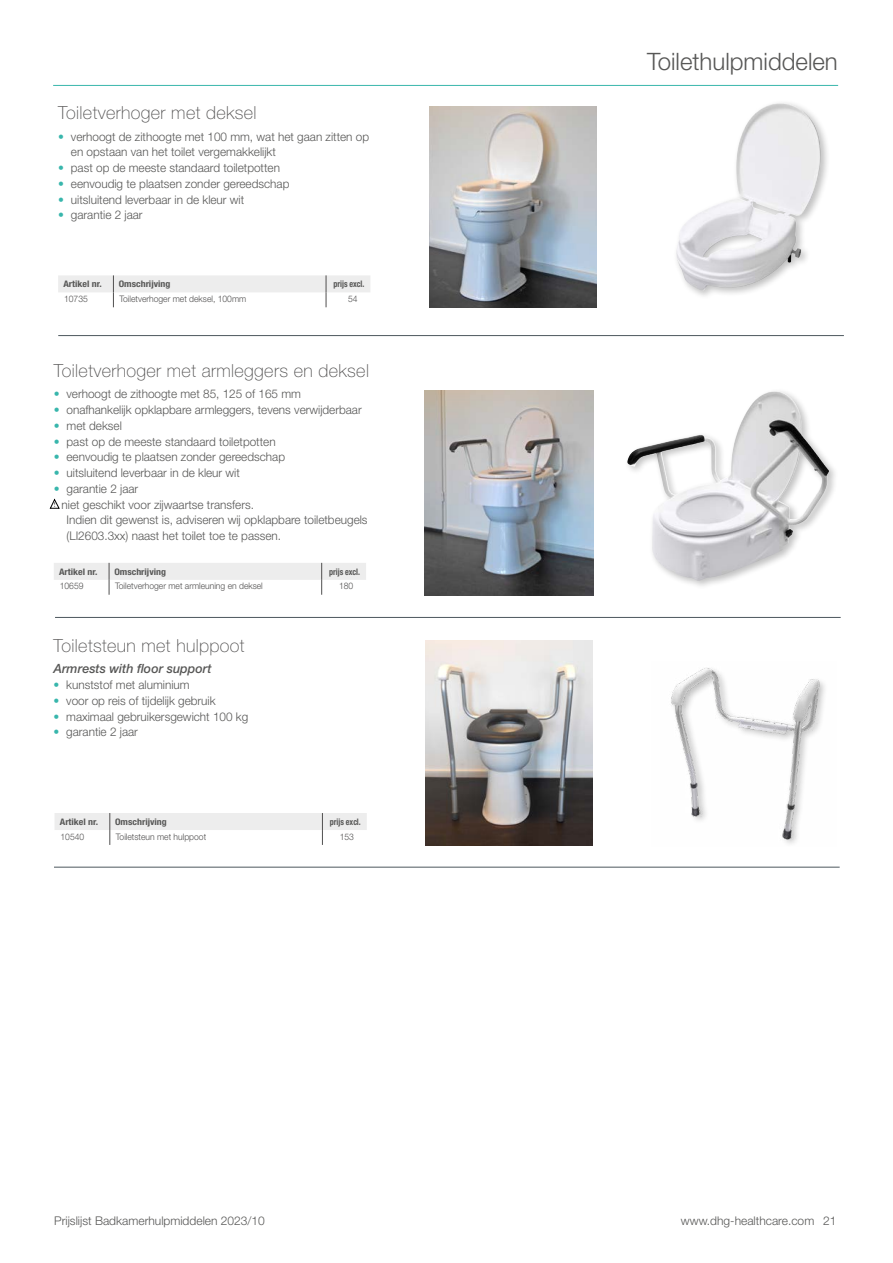
<style>
.page{position:relative;width:893px;height:1263px;background:#fff}
.page>*{position:absolute;margin:0;border:0;box-sizing:border-box;transform-origin:0 0}
.t1{font:300 24px "Helvetica Neue LT Std";color:#575756}
.t2{font:100 18px "Helvetica Neue LT Std";letter-spacing:.02em;color:#504f4f}
.t3{font:italic 500 12.75px "Helvetica Neue LT Std";color:#575756}
.t4{font:300 12px/15.8px "Helvetica Neue LT Std";color:#575756}
.t5{font:300 9px "Helvetica Neue LT Std";color:#504f4f;scale:.95 1}
.t6{font:700 condensed 9px "Helvetica Neue LT Std";color:#575756;scale:1.1 1}
.t7{font:700 condensed 9px "Helvetica Neue LT Std";color:#575756;scale:.9 1}
.s1{color:#38b6ac}
.s2{font-family:"Times";font-weight:400;font-size:6.9px;color:#000}
</style>
<div class="page">
<hr style="left:53px;top:85px;width:785px;height:1px;background:#38b6ac">
<hr style="left:58px;top:335px;width:786px;height:1px;background:#4c575d">
<div style="left:673px;top:101px;width:158px;height:200px;background:#000;opacity:.25"></div>
<img style="left:676px;top:103px;width:146px;height:188px">
<img style="left:429px;top:106px;width:168px;height:202px">
<svg style="left:58px;top:275px;width:312px;height:32px"></svg>
<hr style="left:55px;top:617px;width:786px;height:1px;background:#4c575d">
<img style="left:627px;top:391px;width:202px;height:190px">
<img style="left:424px;top:391px;width:169px;height:204px">
<svg style="left:49px;top:499px;width:11px;height:10px"></svg>
<svg style="left:54px;top:563px;width:312px;height:32px"></svg>
<hr style="left:54px;top:867px;width:786px;height:1px;background:#4c575d">
<img style="left:671px;top:668px;width:154px;height:176px">
<img style="left:425px;top:640px;width:167px;height:205px">
<svg style="left:55px;top:813px;width:312px;height:32px"></svg>
<h2 class="t2" style="left:58px;top:102px;width:200px">Toiletverhoger met deksel</h2>
<p class="t4" style="left:71px;top:128px;width:300px;text-indent:-13px"><span class="s1">•</span> verhoogt de zithoogte met 100 mm, wat het gaan zitten op en opstaan van het toilet vergemakkelijkt</p>
<p class="t4" style="left:58px;top:160px;width:223px"><span class="s1">•</span> past op de meeste standaard toiletpotten</p>
<p class="t4" style="left:58px;top:175px;width:233px"><span class="s1">•</span> eenvoudig te plaatsen zonder gereedschap</p>
<p class="t4" style="left:58px;top:191px;width:188px"><span class="s1">•</span> uitsluitend leverbaar in de kleur wit</p>
<p class="t4" style="left:58px;top:207px;width:86px"><span class="s1">•</span> garantie 2 jaar</p>
<p class="t6" style="left:63px;top:278px;width:36px">Artikel nr.</p>
<p class="t6" style="left:119px;top:278px;width:48px">Omschrijving</p>
<p class="t7" style="left:333px;top:278px;width:36px">prijs excl.</p>
<p class="t5" style="left:64px;top:293px;width:27px">10735</p>
<p class="t5" style="left:119px;top:293px;width:135px">Toiletverhoger met deksel, 100mm</p>
<p class="t5" style="left:348px;top:293px;width:12px">54</p>
<h2 class="t2" style="left:54px;top:361px;width:317px">Toiletverhoger met armleggers en deksel</h2>
<p class="t4" style="left:54px;top:386px;width:249px"><span class="s1">•</span> verhoogt de zithoogte met 85, 125 of 165 mm</p>
<p class="t4" style="left:54px;top:402px;width:309px"><span class="s1">•</span> onafhankelijk opklapbare armleggers, tevens verwijderbaar</p>
<p class="t4" style="left:54px;top:417px;width:70px"><span class="s1">•</span> met deksel</p>
<p class="t4" style="left:54px;top:433px;width:223px"><span class="s1">•</span> past op de meeste standaard toiletpotten</p>
<p class="t4" style="left:54px;top:449px;width:233px"><span class="s1">•</span> eenvoudig te plaatsen zonder gereedschap</p>
<p class="t4" style="left:54px;top:465px;width:188px"><span class="s1">•</span> uitsluitend leverbaar in de kleur wit</p>
<p class="t4" style="left:54px;top:480px;width:86px"><span class="s1">•</span> garantie 2 jaar</p>
<p class="t4" style="left:53px;top:496px;width:202px"><span class="s2">!</span> niet geschikt voor zijwaartse transfers.</p>
<p class="t4" style="left:67px;top:512px;width:303px">Indien dit gewenst is, adviseren wij opklapbare toiletbeugels</p>
<p class="t4" style="left:67px;top:528px;width:216px">(LI2603.3xx) naast het toilet toe te passen.</p>
<p class="t6" style="left:59px;top:566px;width:36px">Artikel nr.</p>
<p class="t6" style="left:114px;top:566px;width:48px">Omschrijving</p>
<p class="t7" style="left:329px;top:566px;width:36px">prijs excl.</p>
<p class="t5" style="left:60px;top:581px;width:27px">10659</p>
<p class="t5" style="left:115px;top:581px;width:157px">Toiletverhoger met armleuning en deksel</p>
<p class="t5" style="left:339px;top:581px;width:17px">180</p>
<h2 class="t2" style="left:53px;top:635px;width:193px">Toiletsteun met hulppoot</h2>
<p class="t3" style="left:53px;top:661px;width:160px">Armrests with floor support</p>
<p class="t4" style="left:53px;top:677px;width:138px"><span class="s1">•</span> kunststof met aluminium</p>
<p class="t4" style="left:53px;top:692px;width:164px"><span class="s1">•</span> voor op reis of tijdelijk gebruik</p>
<p class="t4" style="left:53px;top:708px;width:196px"><span class="s1">•</span> maximaal gebruikersgewicht 100 kg</p>
<p class="t4" style="left:53px;top:724px;width:86px"><span class="s1">•</span> garantie 2 jaar</p>
<p class="t6" style="left:60px;top:816px;width:36px">Artikel nr.</p>
<p class="t6" style="left:115px;top:816px;width:48px">Omschrijving</p>
<p class="t7" style="left:330px;top:816px;width:36px">prijs excl.</p>
<p class="t5" style="left:61px;top:831px;width:27px">10540</p>
<p class="t5" style="left:116px;top:831px;width:97px">Toiletsteun met hulppoot</p>
<p class="t5" style="left:340px;top:831px;width:17px">153</p>
<h1 class="t1" style="left:647px;top:47px;width:192px">Toilethulpmiddelen</h1>
<p class="t4" style="left:54px;top:1212px;width:212px">Prijslijst Badkamerhulpmiddelen 2023/10</p>
<p class="t4" style="left:681px;top:1212px;width:157px">www.dhg-healthcare.com 21</p>
</div>
